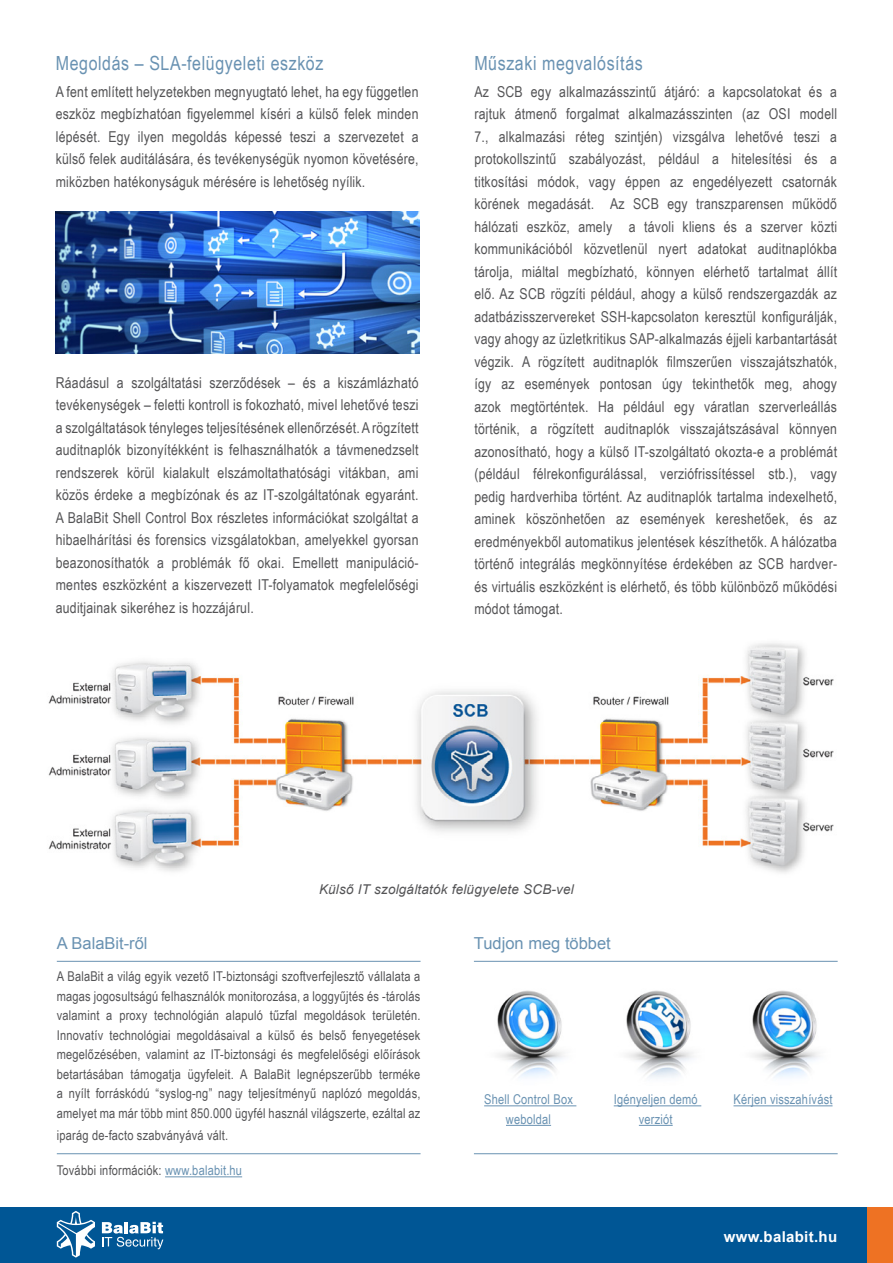
<style>
.page{position:relative;width:893px;height:1263px;background:#fff}
.page>*{position:absolute;margin:0;border:0;box-sizing:border-box;transform-origin:0 0}
.t1{font:19.5px "Arial Narrow";letter-spacing:.03em;color:#6992b2}
.t2{font:16.5px "Arial";color:#6992b2}
.t3{font:15px/22.5px "Arial Narrow";letter-spacing:.015em;color:#545456;text-align:justify}
.t4{font:700 15px "Arial";letter-spacing:.02em;color:#fff}
.t5{font:13.5px/19.5px "Arial Narrow";letter-spacing:.015em;color:#545456;text-align:justify}
.t6{font:13.5px/19.5px "Arial Narrow";letter-spacing:.015em;color:#6992b2;text-align:center}
.t7{font:italic 13.5px "Arial";letter-spacing:.015em;color:#545456}
.s1{color:#6992b2}
</style>
<div class="page">
<div style="left:0;top:1207px;width:893px;height:56px;background:#005695"></div>
<div style="left:867px;top:1207px;width:26px;height:56px;background:#ee7223"></div>
<svg style="left:102px;top:1222px;width:61px;height:27px"></svg>
<svg style="left:57px;top:1211px;width:38px;height:46px"></svg>
<img style="left:48px;top:643px;width:786px;height:230px">
<hr style="left:165px;top:1176px;width:77px;height:1px;background:#6992b2">
<img style="left:56px;top:212px;width:364px;height:141px">
<hr style="left:57px;top:1153px;width:364px;height:1px;background:#6992b2">
<hr style="left:57px;top:961px;width:364px;height:1px;background:#6992b2">
<hr style="left:484px;top:1105px;width:92px;height:1px;background:#6992b2">
<hr style="left:506px;top:1125px;width:45px;height:1px;background:#6992b2">
<hr style="left:614px;top:1105px;width:87px;height:1px;background:#6992b2">
<hr style="left:639px;top:1125px;width:34px;height:1px;background:#6992b2">
<hr style="left:733px;top:1105px;width:99px;height:1px;background:#6992b2">
<hr style="left:474px;top:1153px;width:364px;height:1px;background:#6992b2">
<hr style="left:474px;top:961px;width:364px;height:1px;background:#6992b2">
<img style="left:497px;top:990px;width:68px;height:88px">
<img style="left:626px;top:990px;width:67px;height:88px">
<img style="left:752px;top:990px;width:68px;height:88px">
<h1 class="t1" style="left:56px;top:49px;width:269px">Megoldás – SLA-felügyeleti eszköz</h1>
<p class="t3" style="left:56px;top:80px;width:364px">A fent említett helyzetekben megnyugtató lehet, ha egy független eszköz megbízhatóan figyelemmel kíséri a külső felek minden lépését. Egy ilyen megoldás képessé teszi a szervezetet a külső felek auditálására, és tevékenységük nyomon követésére, miközben hatékonyságuk mérésére is lehetőség nyílik.</p>
<p class="t3" style="left:56px;top:371px;width:364px">Ráadásul a szolgáltatási szerződések – és a kiszámlázható tevékenységek – feletti kontroll is fokozható, mivel lehetővé teszi a szolgáltatások tényleges teljesítésének ellenőrzését. A rögzített auditnaplók bizonyítékként is felhasználhatók a távmenedzselt rendszerek körül kialakult elszámoltathatósági vitákban, ami közös érdeke a megbízónak és az IT-szolgáltatónak egyaránt.<br>A BalaBit Shell Control Box részletes információkat szolgáltat a hibaelhárítási és forensics vizsgálatokban, amelyekkel gyorsan beazonosíthatók a problémák fő okai. Emellett manipuláció&shy;mentes eszközként a kiszervezett IT-folyamatok megfelelőségi auditjainak sikeréhez is hozzájárul.</p>
<h1 class="t1" style="left:474px;top:49px;width:170px">Műszaki megvalósítás</h1>
<p class="t3" style="left:474px;top:80px;width:364px">Az SCB egy alkalmazásszintű átjáró: a kapcsolatokat és a rajtuk átmenő forgalmat alkalmazásszinten (az OSI modell 7., alkalmazási réteg szintjén) vizsgálva lehetővé teszi a protokollszintű szabályozást, például a hitelesítési és a titkosítási módok, vagy éppen az engedélyezett csatornák körének megadását. Az SCB egy transzparensen működő hálózati eszköz, amely a távoli kliens és a szerver közti kommunikációból közvetlenül nyert adatokat auditnaplókba tárolja, miáltal megbízható, könnyen elérhető tartalmat állít elő. Az SCB rögzíti például, ahogy a külső rendszergazdák az adatbázisszervereket SSH-kapcsolaton keresztül konfigurálják, vagy ahogy az üzletkritikus SAP-alkalmazás éjjeli karbantartását végzik. A rögzített auditnaplók filmszerűen visszajátszhatók, így az események pontosan úgy tekinthetők meg, ahogy azok megtörténtek. Ha például egy váratlan szerverleállás történik, a rögzített auditnaplók visszajátszásával könnyen azonosítható, hogy a külső IT-szolgáltató okozta-e a problémát (például félrekonfigurálással, verziófrissítéssel stb.), vagy pedig hardverhiba történt. Az auditnaplók tartalma indexelhető, aminek köszönhetően az események kereshetőek, és az eredményekből automatikus jelentések készíthetők. A hálózatba történő integrálás megkönnyítése érdekében az SCB hardver&shy;és virtuális eszközként is elérhető, és több különböző működési módot támogat.</p>
<p class="t7" style="left:319px;top:881px;width:256px">Külső IT szolgáltatók felügyelete SCB-vel</p>
<p class="t2" style="left:57px;top:932px;width:92px">A BalaBit-ről</p>
<p class="t5" style="left:57px;top:966px;width:365px">A BalaBit a világ egyik vezető IT-biztonsági szoftverfejlesztő vállalata a magas jogosultságú felhasználók monitorozása, a loggyűjtés és -tárolás valamint a proxy technológián alapuló tűzfal megoldások területén.<br>Innovatív technológiai megoldásaival a külső és belső fenyegetések megelőzésében, valamint az IT-biztonsági és megfelelőségi előírások betartásában támogatja ügyfeleit. A BalaBit legnépszerűbb terméke a nyílt forráskódú “syslog-ng” nagy teljesítményű naplózó megoldás, amelyet ma már több mint 850.000 ügyfél használ világszerte, ezáltal az</p>
<p class="t5" style="left:57px;top:1125px;width:173px">iparág de-facto szabványává vált.</p>
<p class="t5" style="left:57px;top:1160px;width:187px">További információk: <span class="s1">www.balabit.hu</span></p>
<p class="t2" style="left:474px;top:932px;width:138px">Tudjon meg többet</p>
<p class="t6" style="left:484px;top:1089px;width:90px">Shell Control Box weboldal</p>
<p class="t6" style="left:614px;top:1089px;width:86px">Igényeljen demó verziót</p>
<p class="t6" style="left:733px;top:1089px;width:101px">Kérjen visszahívást</p>
<p class="t4" style="left:724px;top:1226px;width:115px">www.balabit.hu</p>
</div>
